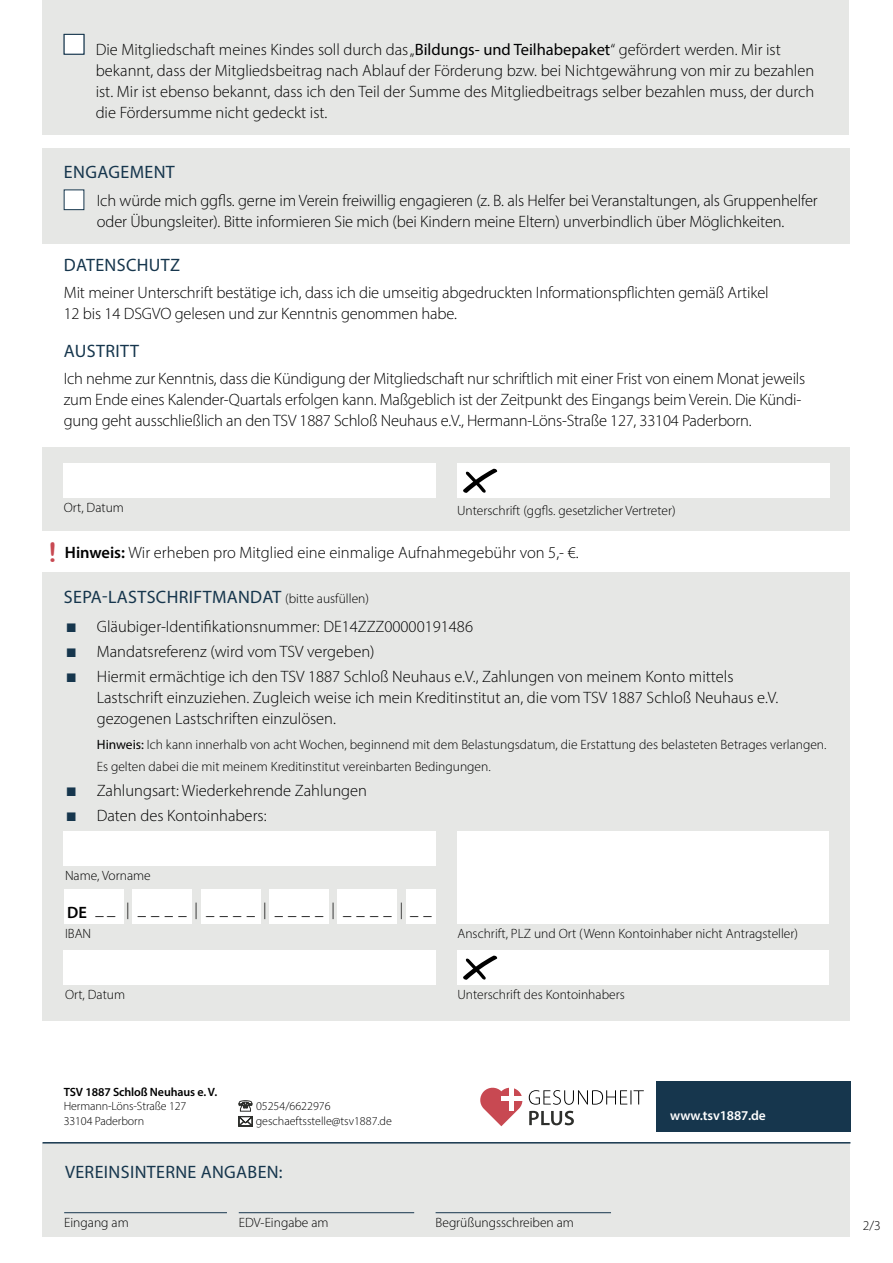
<style>
.page{position:relative;width:893px;height:1263px;background:#fff}
.page>*{position:absolute;margin:0;border:0;box-sizing:border-box;transform-origin:0 0}
.t1{font:27px "Arial Rounded MT Bold";color:#c84952}
.t2{font:18px "Myriad Pro";letter-spacing:.02em;color:#16364d}
.t3{font:300 16.5px/21px "Myriad Pro";letter-spacing:-.005em;color:#000}
.t4{font:300 13.5px/21px "Myriad Pro";color:#000}
.t5{font:600 13.5px "Myriad Pro";letter-spacing:-.01em;color:#fff}
.t6{font:300 12px/14.4px "Myriad Pro";color:#000}
.t7{font:600 12px "Myriad Pro";letter-spacing:-.01em;color:#000}
.s1{font-weight:400}
.s2{font-weight:600}
.s3{font-weight:300;font-size:13.5px;color:#000}
.s4{font-family:"Fujitsu Sans";color:#16364d}
</style>
<div class="page">
<div style="left:43px;top:447px;width:807px;height:83px;background:#e6e7e5"></div>
<div style="left:43px;top:1143px;width:807px;height:93px;background:#e6e7e5"></div>
<div style="left:656px;top:1081px;width:194px;height:50px;background:#16364d"></div>
<svg style="left:480px;top:1087px;width:164px;height:39px"></svg>
<div style="left:509px;top:1087px;width:5px;height:24px;background:#fff"></div>
<div style="left:501px;top:1096px;width:24px;height:5px;background:#fff"></div>
<div style="left:64px;top:464px;width:372px;height:34px;background:#fff"></div>
<div style="left:457px;top:464px;width:372px;height:34px;background:#fff"></div>
<hr style="left:43px;top:1142px;width:807px;height:1px;background:#16364d">
<hr style="left:64px;top:1212px;width:163px;height:1px;background:#16364d">
<hr style="left:239px;top:1212px;width:175px;height:1px;background:#16364d">
<hr style="left:436px;top:1212px;width:175px;height:1px;background:#16364d">
<svg style="left:463px;top:468px;width:35px;height:25px"></svg>
<svg style="left:238px;top:1100px;width:14px;height:26px"></svg>
<div style="left:43px;top:572px;width:807px;height:448px;background:#e6e7e5"></div>
<div style="left:64px;top:890px;width:60px;height:34px;background:#fff"></div>
<div style="left:201px;top:890px;width:60px;height:34px;background:#fff"></div>
<div style="left:132px;top:890px;width:60px;height:34px;background:#fff"></div>
<div style="left:269px;top:890px;width:60px;height:34px;background:#fff"></div>
<div style="left:337px;top:890px;width:60px;height:34px;background:#fff"></div>
<div style="left:406px;top:890px;width:30px;height:34px;background:#fff"></div>
<div style="left:64px;top:832px;width:372px;height:34px;background:#fff"></div>
<div style="left:457px;top:832px;width:372px;height:92px;background:#fff"></div>
<div style="left:64px;top:951px;width:372px;height:34px;background:#fff"></div>
<div style="left:457px;top:950px;width:372px;height:34px;background:#fff"></div>
<svg style="left:463px;top:955px;width:35px;height:25px"></svg>
<div style="left:43px;top:0;width:806px;height:135px;background:#e6e7e5"></div>
<div style="left:64px;top:34px;width:20px;height:21px;background:#fff;border:1px solid #16364d"></div>
<div style="left:43px;top:148px;width:807px;height:96px;background:#e6e7e5"></div>
<div style="left:64px;top:189px;width:20px;height:21px;background:#fff"></div>
<p class="t3" style="left:96px;top:39px;width:720px">Die Mitgliedschaft meines Kindes soll durch das „<span class="s1">Bildungs- und Teilhabepaket</span>“ gefördert werden. Mir ist bekannt, dass der Mitgliedsbeitrag nach Ablauf der Förderung bzw. bei Nichtgewährung von mir zu bezahlen ist. Mir ist ebenso bekannt, dass ich den Teil der Summe des Mitgliedbeitrags selber bezahlen muss, der durch die Fördersumme nicht gedeckt ist.</p>
<p class="t2" style="left:64px;top:161px;width:112px">ENGAGEMENT</p>
<p class="t3" style="left:97px;top:190px;width:722px">Ich würde mich ggfls. gerne im Verein freiwillig engagieren (z. B. als Helfer bei Veranstaltungen, als Gruppenhelfer oder Übungsleiter). Bitte informieren Sie mich (bei Kindern meine Eltern) unverbindlich über Möglichkeiten.</p>
<p class="t2" style="left:64px;top:254px;width:118px">DATENSCHUTZ</p>
<p class="t3" style="left:64px;top:282px;width:706px">Mit meiner Unterschrift bestätige ich, dass ich die umseitig abgedruckten Informationspflichten gemäß Artikel<br>12 bis 14 DSGVO gelesen und zur Kenntnis genommen habe.</p>
<p class="t2" style="left:64px;top:340px;width:77px">AUSTRITT</p>
<p class="t3" style="left:64px;top:368px;width:743px">Ich nehme zur Kenntnis, dass die Kündigung der Mitgliedschaft nur schriftlich mit einer Frist von einem Monat jeweils zum Ende eines Kalender-Quartals erfolgen kann. Maßgeblich ist der Zeitpunkt des Eingangs beim Verein. Die Kündi&shy;gung geht ausschließlich an den TSV 1887 Schloß Neuhaus e.V., Hermann-Löns-Straße 127, 33104 Paderborn.</p>
<p class="t4" style="left:64px;top:497px;width:62px">Ort, Datum</p>
<p class="t4" style="left:457px;top:499px;width:220px">Unterschrift (ggfls. gesetzlicher Vertreter)</p>
<h1 class="t1" style="left:48px;top:536px;width:10px">!</h1>
<p class="t3" style="left:65px;top:542px;width:515px"><span class="s2">Hinweis:</span> Wir erheben pro Mitglied eine einmalige Aufnahmegebühr von 5,- €.</p>
<p class="t2" style="left:64px;top:585px;width:307px">SEPA-LASTSCHRIFTMANDAT <span class="s3">(bitte ausfüllen)</span></p>
<p class="t3" style="left:65px;top:615px;width:410px"><span class="s4">■</span> Gläubiger-Identifikationsnummer: DE14ZZZ00000191486</p>
<p class="t3" style="left:65px;top:641px;width:311px"><span class="s4">■</span> Mandatsreferenz (wird vom TSV vergeben)</p>
<p class="t3" style="left:97px;top:666px;width:683px;text-indent:-32px"><span class="s4">■</span> Hiermit ermächtige ich den TSV 1887 Schloß Neuhaus e.V., Zahlungen von meinem Konto mittels<br>Lastschrift einzuziehen. Zugleich weise ich mein Kreditinstitut an, die vom TSV 1887 Schloß Neuhaus e.V. gezogenen Lastschriften einzulösen.</p>
<p class="t4" style="left:97px;top:734px;width:731px"><span class="s1">Hinweis:</span> Ich kann innerhalb von acht Wochen, beginnend mit dem Belastungsdatum, die Erstattung des belasteten Betrages verlangen.<br>Es gelten dabei die mit meinem Kreditinstitut vereinbarten Bedingungen.</p>
<p class="t3" style="left:65px;top:780px;width:304px"><span class="s4">■</span> Zahlungsart: Wiederkehrende Zahlungen</p>
<p class="t3" style="left:65px;top:805px;width:203px"><span class="s4">■</span> Daten des Kontoinhabers:</p>
<p class="t4" style="left:65px;top:865px;width:87px">Name, Vorname</p>
<p class="t3" style="left:67px;top:899px;width:366px"><span class="s2">D E</span>_ _ |_ _ _ _|_ _ _ _|_ _ _ _|_ _ _ _|_ _</p>
<p class="t4" style="left:65px;top:923px;width:28px">IBAN</p>
<p class="t4" style="left:457px;top:923px;width:342px">Anschrift, PLZ und Ort (Wenn Kontoinhaber nicht Antragsteller)</p>
<p class="t4" style="left:65px;top:984px;width:62px">Ort, Datum</p>
<p class="t4" style="left:457px;top:984px;width:169px">Unterschrift des Kontoinhabers</p>
<p class="t7" style="left:64px;top:1084px;width:155px">TSV 1887 Schloß Neuhaus e. V.</p>
<p class="t6" style="left:64px;top:1099px;width:124px">Hermann-Löns-Straße 127<br>33104 Paderborn</p>
<p class="t6" style="left:256px;top:1099px;width:138px">05254/6622976 geschaeftsstelle@tsv1887.de</p>
<p class="t2" style="left:65px;top:1161px;width:219px">VEREINSINTERNE ANGABEN:</p>
<p class="t4" style="left:64px;top:1212px;width:66px">Eingang am</p>
<p class="t4" style="left:239px;top:1212px;width:91px">EDV-Eingabe am</p>
<p class="t4" style="left:436px;top:1212px;width:140px">Begrüßungsschreiben am</p>
<p class="t5" style="left:670px;top:1107px;width:97px">www.tsv1887.de</p>
<p class="t4" style="left:863px;top:1214px;width:19px">2/3</p>
</div>
